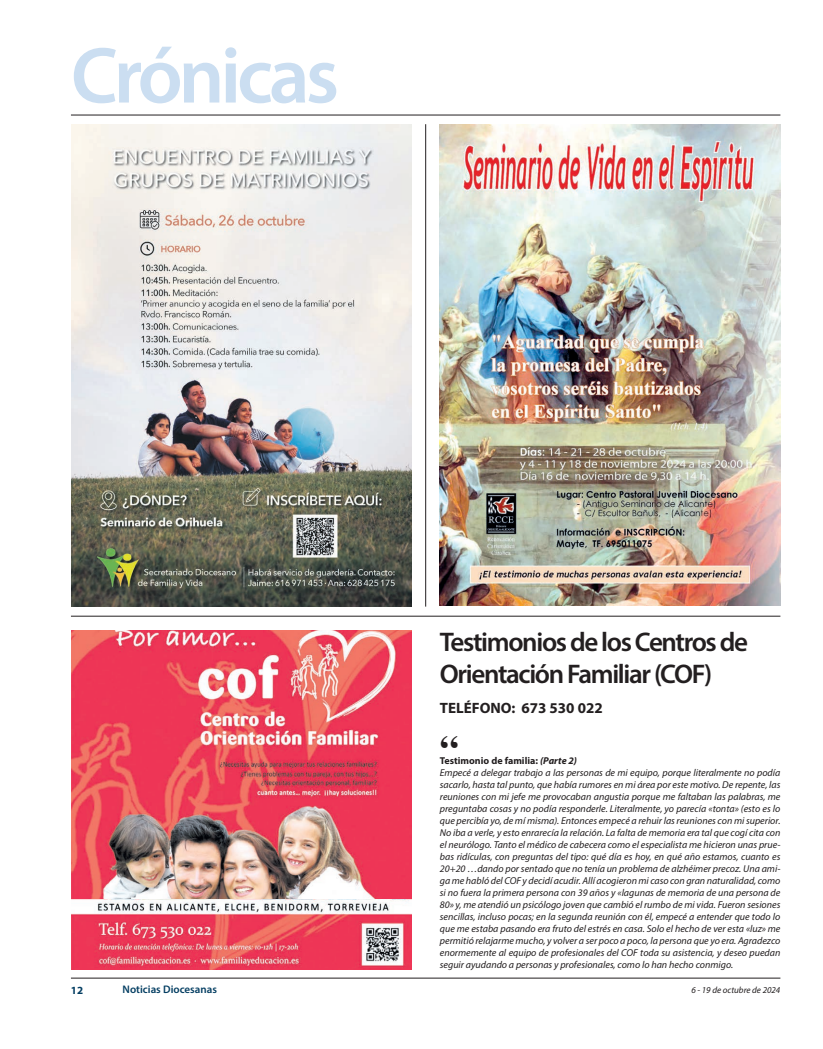
<style>
.page{position:relative;width:823px;height:1049px;background:#fff}
.page>*{position:absolute;margin:0;border:0;box-sizing:border-box;transform-origin:0 0}
.t1{font:600 80px "Myriad Pro";letter-spacing:-.05em;color:#cbdef1}
.t2{font:700 35px "Times";color:#231f20;scale:1.05 1}
.t3{font:600 27px/32.4px "Myriad Pro";letter-spacing:-.05em;color:#231f20}
.t4{font:700 15px "Myriad Pro";color:#231f20}
.t5{font:600 11px "Myriad Pro";color:#043e62}
.t6{font:700 11px "Myriad Pro";color:#043e62}
.t7{font:italic 10px/12px "Myriad Pro";color:#231f20;text-align:justify}
.t8{font:700 10px "Myriad Pro";color:#231f20}
.t9{font:italic 9px "Myriad Pro";color:#231f20}
.s1{font-style:italic}
</style>
<div class="page">
<hr style="left:71px;top:978px;width:709px;height:1px;background:#231f20">
<hr style="left:71px;top:616px;width:709px;height:1px;background:#231f20">
<img style="left:71px;top:630px;width:340px;height:270px">
<img style="left:71px;top:900px;width:340px;height:69px">
<hr style="left:71px;top:115px;width:709px;height:1px;background:#231f20">
<img style="left:439px;top:124px;width:340px;height:481px">
<img style="left:71px;top:124px;width:340px;height:483px">
<hr style="left:425px;top:124px;width:1px;height:483px;background:#231f20">
<p class="t1" style="left:71px;top:25px;width:269px">Crónicas</p>
<p class="t3" style="left:439px;top:625px;width:309px">Testimonios de los Centros de<br>Orientación Familiar (COF)</p>
<p class="t4" style="left:439px;top:698px;width:164px">TELÉFONO: 673 530 022</p>
<p class="t2" style="left:439px;top:714px;width:19px">“</p>
<p class="t8" style="left:439px;top:754px;width:139px">Testimonio de familia: <span class="s1">(Parte 2)</span></p>
<p class="t7" style="left:439px;top:766px;width:342px">Empecé a delegar trabajo a las personas de mi equipo, porque literalmente no podía sacarlo, hasta tal punto, que había rumores en mi área por este motivo. De repente, las reuniones con mi jefe me provocaban angustia porque me faltaban las palabras, me preguntaba cosas y no podía responderle. Literalmente, yo parecía «tonta» (esto es lo que percibía yo, de mí misma). Entonces empecé a rehuir las reuniones con mi superior.<br>No iba a verle, y esto enrarecía la relación. La falta de memoria era tal que cogí cita con el neurólogo. Tanto el médico de cabecera como el especialista me hicieron unas prue&shy;bas ridículas, con preguntas del tipo: qué día es hoy, en qué año estamos, cuanto es 20+20 …dando por sentado que no tenía un problema de alzhéimer precoz. Una ami&shy;ga me habló del COF y decidí acudir. Allí acogieron mi caso con gran naturalidad, como si no fuera la primera persona con 39 años y «lagunas de memoria de una persona de 80» y, me atendió un psicólogo joven que cambió el rumbo de mi vida. Fueron sesiones sencillas, incluso pocas; en la segunda reunión con él, empecé a entender que todo lo que me estaba pasando era fruto del estrés en casa. Solo el hecho de ver esta «luz» me permitió relajarme mucho, y volver a ser poco a poco, la persona que yo era. Agradezco enormemente al equipo de profesionales del COF toda su asistencia, y deseo puedan seguir ayudando a personas y profesionales, como lo han hecho conmigo.</p>
<p class="t6" style="left:71px;top:982px;width:14px">12</p>
<p class="t5" style="left:122px;top:982px;width:96px">Noticias Diocesanas</p>
<p class="t9" style="left:691px;top:984px;width:90px">6 - 19 de octubre de 2024</p>
</div>
